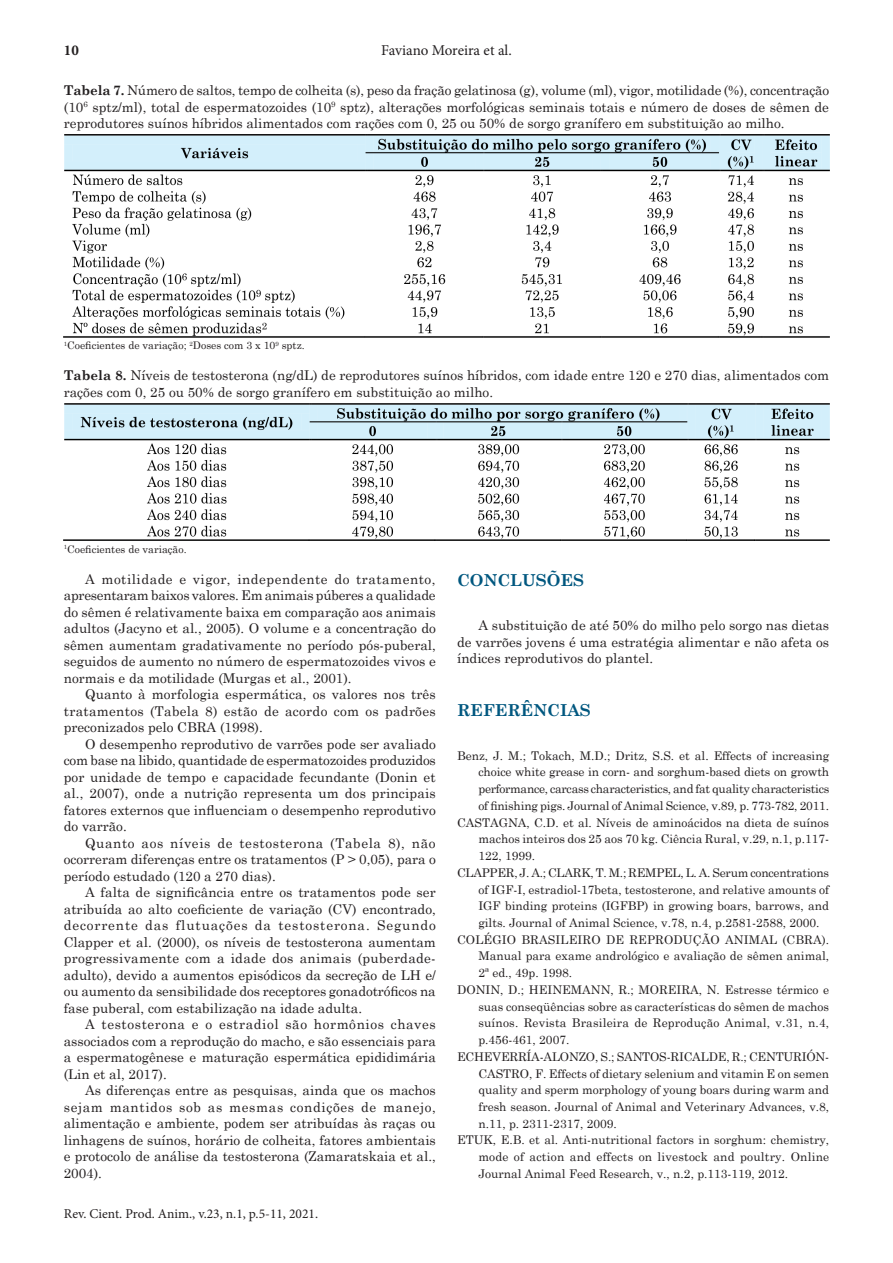
<style>
.page{position:relative;width:893px;height:1263px;background:#fff}
.page>*{position:absolute;margin:0;border:0;box-sizing:border-box;transform-origin:0 0}
.t1{font:700 16.5px "Century Schoolbook";color:#00577f}
.t2{font:15px "Minion Pro";color:#231f20}
.t3{font:700 15px "Minion Pro";color:#231f20}
.t4{font:13.5px/16.5px "Century Schoolbook";color:#231f20;text-align:justify}
.t5{font:13.5px "Minion Pro";color:#231f20}
.t6{font:12px/16.8px "Century Schoolbook";color:#231f20;text-align:justify}
.t7{font:10.5px "Century Schoolbook";color:#231f20}
.s1{font-weight:700}
</style>
<div class="page">
<img style="left:64px;top:134px;width:765px;height:203px">
<img style="left:64px;top:403px;width:765px;height:137px">
<p class="t3" style="left:64px;top:40px;width:16px">10</p>
<p class="t2" style="left:381px;top:40px;width:132px">Faviano Moreira et al.</p>
<p class="t4" style="left:64px;top:81px;width:767px"><span class="s1">Tabela 7.</span> Número de saltos, tempo de colheita (s), peso da fração gelatinosa (g), volume (ml), vigor, motilidade (%), concentração (10<sup>6</sup> sptz/ml), total de espermatozoides (10<sup>9</sup> sptz), alterações morfológicas seminais totais e número de doses de sêmen de reprodutores suínos híbridos alimentados com rações com 0, 25 ou 50% de sorgo granífero em substituição ao milho.</p>
<p class="t7" style="left:64px;top:337px;width:242px"><sup>1</sup>Coeficientes de variação; <sup>2</sup>Doses com 3 x 10<sup>9</sup> sptz.</p>
<p class="t4" style="left:64px;top:366px;width:767px"><span class="s1">Tabela 8.</span> Níveis de testosterona (ng/dL) de reprodutores suínos híbridos, com idade entre 120 e 270 dias, alimentados com rações com 0, 25 ou 50% de sorgo granífero em substituição ao milho.</p>
<p class="t7" style="left:64px;top:540px;width:124px"><sup>1</sup>Coeficientes de variação.</p>
<p class="t4" style="left:64px;top:569px;width:374px;text-indent:21px">A motilidade e vigor, independente do tratamento, apresentaram baixos valores. Em animais púberes a qualidade do sêmen é relativamente baixa em comparação aos animais adultos (Jacyno et al., 2005). O volume e a concentração do sêmen aumentam gradativamente no período pós-puberal, seguidos de aumento no número de espermatozoides vivos e normais e da motilidade (Murgas et al., 2001).</p>
<p class="t4" style="left:64px;top:685px;width:373px;text-indent:21px">Quanto à morfologia espermática, os valores nos três tratamentos (Tabela 8) estão de acordo com os padrões preconizados pelo CBRA (1998).</p>
<p class="t4" style="left:64px;top:734px;width:374px;text-indent:21px">O desempenho reprodutivo de varrões pode ser avaliado com base na libido, quantidade de espermatozoides produzidos por unidade de tempo e capacidade fecundante (Donin et al., 2007), onde a nutrição representa um dos principais fatores externos que influenciam o desempenho reprodutivo do varrão.</p>
<p class="t4" style="left:64px;top:833px;width:374px;text-indent:21px">Quanto aos níveis de testosterona (Tabela 8), não ocorreram diferenças entre os tratamentos (P &gt; 0,05), para o período estudado (120 a 270 dias).</p>
<p class="t4" style="left:64px;top:883px;width:374px;text-indent:21px">A falta de significância entre os tratamentos pode ser atribuída ao alto coeficiente de variação (CV) encontrado, decorrente das flutuações da testosterona. Segundo Clapper et al. (2000), os níveis de testosterona aumentam progressivamente com a idade dos animais (puberdade&shy;adulto), devido a aumentos episódicos da secreção de LH e/ ou aumento da sensibilidade dos receptores gonadotróficos na fase puberal, com estabilização na idade adulta.</p>
<p class="t4" style="left:64px;top:1015px;width:374px;text-indent:21px">A testosterona e o estradiol são hormônios chaves associados com a reprodução do macho, e são essenciais para a espermatogênese e maturação espermática epididimária (Lin et al, 2017).</p>
<p class="t4" style="left:64px;top:1081px;width:374px;text-indent:21px">As diferenças entre as pesquisas, ainda que os machos sejam mantidos sob as mesmas condições de manejo, alimentação e ambiente, podem ser atribuídas às raças ou linhagens de suínos, horário de colheita, fatores ambientais e protocolo de análise da testosterona (Zamaratskaia et al., 2004).</p>
<p class="t5" style="left:64px;top:1204px;width:256px">Rev. Cient. Prod. Anim., v.23, n.1, p.5-11, 2021.</p>
<p class="t1" style="left:457px;top:567px;width:129px">CONCLUSÕES</p>
<p class="t4" style="left:457px;top:615px;width:374px;text-indent:21px">A substituição de até 50% do milho pelo sorgo nas dietas de varrões jovens é uma estratégia alimentar e não afeta os índices reprodutivos do plantel.</p>
<p class="t1" style="left:457px;top:697px;width:135px">REFERÊNCIAS</p>
<p class="t6" style="left:478px;top:746px;width:352px;text-indent:-21px">Benz, J. M.; Tokach, M.D.; Dritz, S.S. et al. Effects of increasing choice white grease in corn- and sorghum-based diets on growth performance, carcass characteristics, and fat quality characteristics of finishing pigs. Journal of Animal Science, v.89, p. 773-782, 2011.</p>
<p class="t6" style="left:478px;top:813px;width:352px;text-indent:-21px">CASTAGNA, C.D. et al. Níveis de aminoácidos na dieta de suínos machos inteiros dos 25 aos 70 kg. Ciência Rural, v.29, n.1, p.117- 122, 1999.</p>
<p class="t6" style="left:478px;top:863px;width:352px;text-indent:-21px">CLAPPER, J. A.; CLARK, T. M.; REMPEL, L. A. Serum concentrations of IGF-I, estradiol-17beta, testosterone, and relative amounts of IGF binding proteins (IGFBP) in growing boars, barrows, and gilts. Journal of Animal Science, v.78, n.4, p.2581-2588, 2000.</p>
<p class="t6" style="left:478px;top:930px;width:352px;text-indent:-21px">COLÉGIO BRASILEIRO DE REPRODUÇÃO ANIMAL (CBRA).<br>Manual para exame andrológico e avaliação de sêmen animal, 2ª ed., 49p. 1998.</p>
<p class="t6" style="left:478px;top:980px;width:352px;text-indent:-21px">DONIN, D.; HEINEMANN, R.; MOREIRA, N. Estresse térmico e suas conseqüências sobre as características do sêmen de machos suínos. Revista Brasileira de Reprodução Animal, v.31, n.4, p.456-461, 2007.</p>
<p class="t6" style="left:478px;top:1047px;width:352px;text-indent:-21px">ECHEVERRÍA-ALONZO, S.; SANTOS-RICALDE, R.; CENTURIÓN-CASTRO, F. Effects of dietary selenium and vitamin E on semen quality and sperm morphology of young boars during warm and fresh season. Journal of Animal and Veterinary Advances, v.8, n.11, p. 2311-2317, 2009.</p>
<p class="t6" style="left:478px;top:1131px;width:352px;text-indent:-21px">ETUK, E.B. et al. Anti-nutritional factors in sorghum: chemistry, mode of action and effects on livestock and poultry. Online Journal Animal Feed Research, v., n.2, p.113-119, 2012.</p>
</div>
